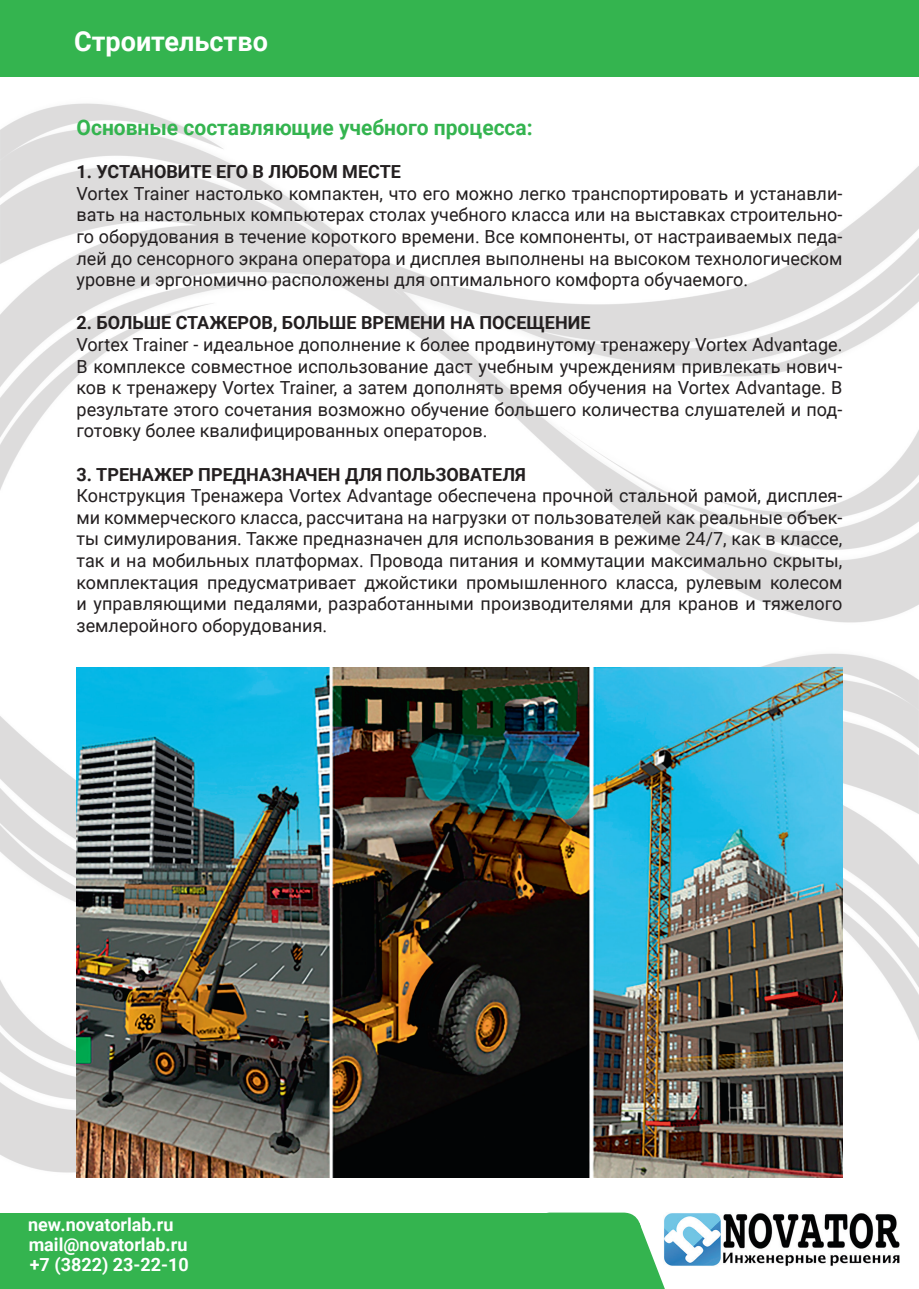
<style>
.page{position:relative;width:919px;height:1289px;background:#fff}
.page>*{position:absolute;margin:0;border:0;box-sizing:border-box;transform-origin:0 0}
.t1{font:700 27px "Roboto";color:#fff}
.t2{font:700 21px "Roboto";color:#34b44f}
.t3{font:18px/21.6px "Roboto";color:#231f20;text-align:justify}
.t4{font:700 18px "Roboto";color:#231f20}
.t5{font:700 18px "Roboto";color:#fff}
</style>
<div class="page">
<img style="left:0;top:103px;width:918px;height:520px">
<img style="left:0;top:653px;width:918px;height:522px">
<div style="left:0;top:0;width:918px;height:77px;background:#34b44f"></div>
<div style="left:0;top:1212px;width:579px;height:76px;background:#34b44f"></div>
<div style="left:531px;top:1212px;width:110px;height:76px;background:#34b44f;border-radius:18px"></div>
<svg style="left:627px;top:1222px;width:37px;height:66px"></svg>
<img style="left:663px;top:1213px;width:235px;height:53px">
<img style="left:77px;top:668px;width:765px;height:509px">
<h1 class="t1" style="left:74px;top:23px;width:195px">Строительство</h1>
<p class="t2" style="left:77px;top:113px;width:457px">Основные составляющие учебного процесса:</p>
<p class="t4" style="left:77px;top:159px;width:326px">1. УСТАНОВИТЕ ЕГО В ЛЮБОМ МЕСТЕ</p>
<p class="t3" style="left:77px;top:182px;width:767px">Vortex Trainer настолько компактен, что его можно легко транспортировать и устанавли&shy;вать на настольных компьютерах столах учебного класса или на выставках строительно&shy;го оборудования в течение короткого времени. Все компоненты, от настраиваемых педа&shy;лей до сенсорного экрана оператора и дисплея выполнены на высоком технологическом уровне и эргономично расположены для оптимального комфорта обучаемого.</p>
<p class="t4" style="left:77px;top:310px;width:515px">2. БОЛЬШЕ СТАЖЕРОВ, БОЛЬШЕ ВРЕМЕНИ НА ПОСЕЩЕНИЕ</p>
<p class="t3" style="left:77px;top:333px;width:767px">Vortex Trainer - идеальное дополнение к более продвинутому тренажеру Vortex Advantage.<br>В комплексе совместное использование даст учебным учреждениям привлекать нович&shy;ков к тренажеру Vortex Trainer, а затем дополнять время обучения на Vortex Advantage. В результате этого сочетания возможно обучение большего количества слушателей и под&shy;готовку более квалифицированных операторов.</p>
<p class="t4" style="left:77px;top:461px;width:451px">3. ТРЕНАЖЕР ПРЕДНАЗНАЧЕН ДЛЯ ПОЛЬЗОВАТЕЛЯ</p>
<p class="t3" style="left:77px;top:484px;width:767px">Конструкция Тренажера Vortex Advantage обеспечена прочной стальной рамой, дисплея&shy;ми коммерческого класса, рассчитана на нагрузки от пользователей как реальные объек&shy;ты симулирования. Также предназначен для использования в режиме 24/7, как в классе, так и на мобильных платформах. Провода питания и коммутации максимально скрыты, комплектация предусматривает джойстики промышленного класса, рулевым колесом и управляющими педалями, разработанными производителями для кранов и тяжелого землеройного оборудования.</p>
<p class="t5" style="left:28px;top:1211px;width:147px">new.novatorlab.ru</p>
<p class="t5" style="left:30px;top:1252px;width:161px">+7 (3822) 23-22-10</p>
<p class="t5" style="left:29px;top:1232px;width:160px">mail@novatorlab.ru</p>
</div>
